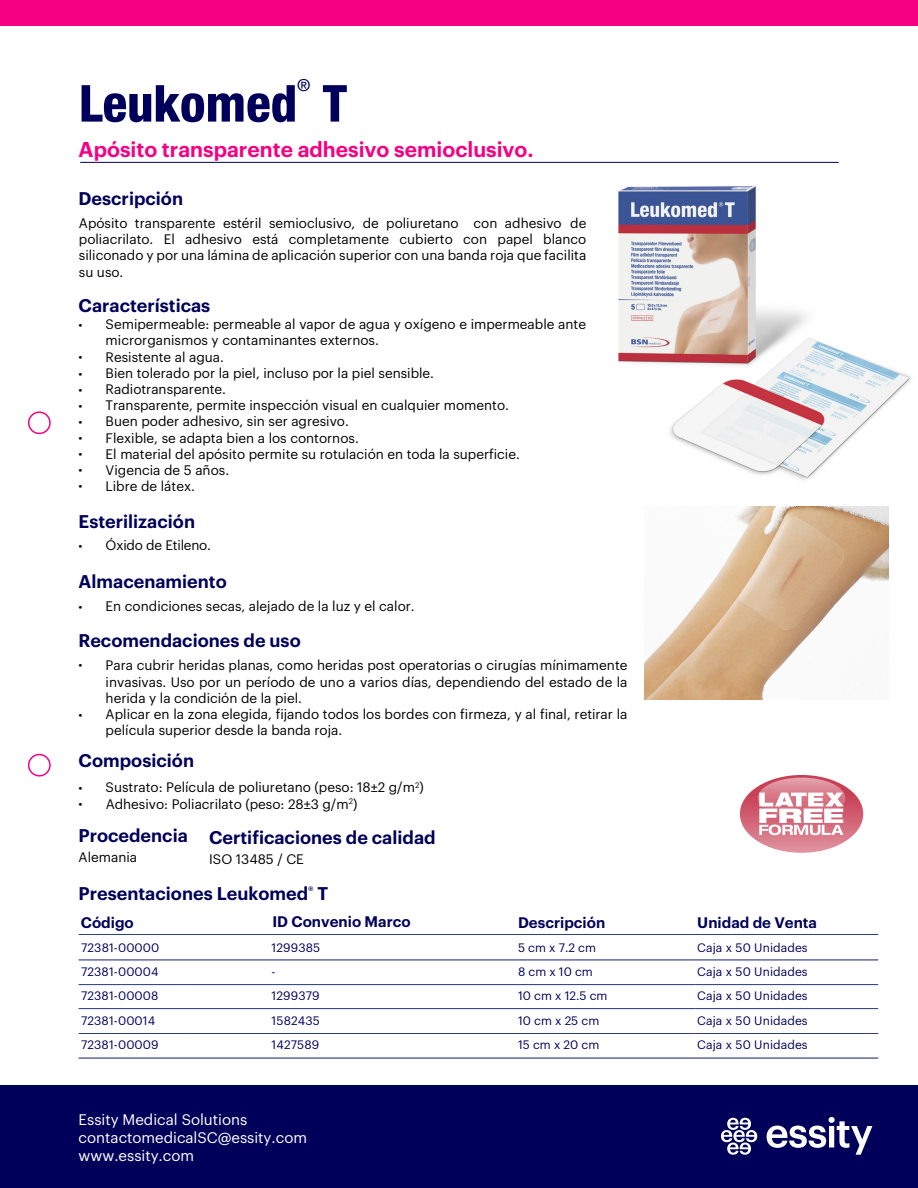
<style>
.page{position:relative;width:918px;height:1188px;background:#fff}
.page>*{position:absolute;margin:0;border:0;box-sizing:border-box;transform-origin:0 0}
.t1{font:800 condensed 51px "Helvetica Neue LT Std";color:#00005a}
.t2{font:600 21px "Graphik";color:#f50082}
.t3{font:600 18px "Graphik";color:#00005a}
.t4{font:500 16.65px "Helvetica Neue LT Std";color:#00005a}
.t5{font:15px/18px "Graphik";color:#fff}
.t6{font:600 15px "Graphik";color:#00005a}
.t7{font:13.5px/16.2px "Graphik";color:#000}
.t8{font:12px "Graphik";letter-spacing:.01em;color:#00005a}
.t9{font:12px/16px "Graphik";color:#000}
.s1{font-size:12px}
</style>
<div class="page">
<img style="left:618px;top:185px;width:293px;height:295px">
<div style="left:0;top:1085px;width:918px;height:103px;background:#00005a"></div>
<div style="left:0;top:0;width:918px;height:25px;background:#f50082"></div>
<svg style="left:740px;top:775px;width:123px;height:78px"></svg>
<hr style="left:80px;top:162px;width:759px;height:1px;background:#00005a">
<svg style="left:721px;top:1118px;width:36px;height:37px"></svg>
<svg style="left:767px;top:1117px;width:105px;height:38px"></svg>
<hr style="left:79px;top:934px;width:106px;height:1px;background:#2e3f83">
<hr style="left:185px;top:934px;width:510px;height:1px;background:#2e3f83">
<hr style="left:695px;top:934px;width:183px;height:1px;background:#2e3f83">
<hr style="left:79px;top:960px;width:106px;height:1px;background:#2e3f83">
<hr style="left:185px;top:960px;width:510px;height:1px;background:#2e3f83">
<hr style="left:695px;top:960px;width:183px;height:1px;background:#2e3f83">
<hr style="left:79px;top:984px;width:106px;height:1px;background:#2e3f83">
<hr style="left:185px;top:984px;width:510px;height:1px;background:#2e3f83">
<hr style="left:695px;top:984px;width:183px;height:1px;background:#2e3f83">
<hr style="left:79px;top:1008px;width:106px;height:1px;background:#2e3f83">
<hr style="left:185px;top:1008px;width:510px;height:1px;background:#2e3f83">
<hr style="left:695px;top:1008px;width:183px;height:1px;background:#2e3f83">
<hr style="left:79px;top:1033px;width:106px;height:1px;background:#2e3f83">
<hr style="left:185px;top:1033px;width:510px;height:1px;background:#2e3f83">
<hr style="left:695px;top:1033px;width:183px;height:1px;background:#2e3f83">
<hr style="left:79px;top:1058px;width:106px;height:1px;background:#2e3f83">
<hr style="left:185px;top:1058px;width:510px;height:1px;background:#2e3f83">
<hr style="left:695px;top:1058px;width:183px;height:1px;background:#2e3f83">
<svg style="left:28px;top:411px;width:23px;height:366px"></svg>
<img style="left:644px;top:506px;width:244px;height:193px">
<p class="t4" style="left:297px;top:75px;width:15px">®</p>
<h1 class="t1" style="left:323px;top:72px;width:26px">T</h1>
<h2 class="t2" style="left:79px;top:133px;width:457px">Apósito transparente adhesivo semioclusivo.</h2>
<h3 class="t3" style="left:79px;top:185px;width:106px">Descripción</h3>
<p class="t7" style="left:79px;top:214px;width:509px;text-align:justify">Apósito transparente estéril semioclusivo, de poliuretano con adhesivo de poliacrilato. El adhesivo está completamente cubierto con papel blanco siliconado y por una lámina de aplicación superior con una banda roja que facilita su uso.</p>
<h3 class="t3" style="left:79px;top:292px;width:133px">Características</h3>
<h1 class="t1" style="left:79px;top:72px;width:220px">Leukomed</h1>
<p class="t9" style="left:79px;top:316px;width:5px">•</p>
<p class="t9" style="left:79px;top:348px;width:5px">• •</p>
<p class="t9" style="left:79px;top:380px;width:5px">•</p>
<p class="t9" style="left:79px;top:396px;width:5px">• •</p>
<p class="t9" style="left:79px;top:428px;width:5px;text-align:justify">• • • •</p>
<p class="t7" style="left:106px;top:315px;width:482px">Semipermeable: permeable al vapor de agua y oxígeno e impermeable ante microrganismos y contaminantes externos.<br>Resistente al agua.<br>Bien tolerado por la piel, incluso por la piel sensible.<br>Radiotransparente.<br>Transparente, permite inspección visual en cualquier momento.<br>Buen poder adhesivo, sin ser agresivo.<br>Flexible, se adapta bien a los contornos.<br>El material del apósito permite su rotulación en toda la superficie.<br>Vigencia de 5 años.<br>Libre de látex.</p>
<h3 class="t3" style="left:79px;top:507px;width:118px">Esterilización</h3>
<p class="t7" style="left:79px;top:536px;width:134px"><span class="s1">•</span> Óxido de Etileno.</p>
<h3 class="t3" style="left:79px;top:568px;width:150px">Almacenamiento</h3>
<p class="t7" style="left:79px;top:596px;width:338px"><span class="s1">•</span> En condiciones secas, alejado de la luz y el calor.</p>
<h3 class="t3" style="left:79px;top:627px;width:224px">Recomendaciones de uso</h3>
<p class="t7" style="left:106px;top:656px;width:523px">Para cubrir heridas planas, como heridas post operatorias o cirugías mínimamente invasivas. Uso por un período de uno a varios días, dependiendo del estado de la herida y la condición de la piel.<br>Aplicar en la zona elegida, fijando todos los bordes con firmeza, y al final, retirar la película superior desde la banda roja.</p>
<p class="t9" style="left:79px;top:656px;width:5px">•</p>
<p class="t9" style="left:79px;top:706px;width:5px">•</p>
<h3 class="t3" style="left:79px;top:747px;width:117px">Composición</h3>
<p class="t9" style="left:79px;top:778px;width:5px">• •</p>
<p class="t7" style="left:106px;top:778px;width:320px">Sustrato: Película de poliuretano (peso: 18±2 g/m<sup>2</sup>)<br>Adhesivo: Poliacrilato (peso: 28±3 g/m<sup>2</sup>)</p>
<h3 class="t3" style="left:79px;top:821px;width:111px">Procedencia</h3>
<p class="t7" style="left:79px;top:848px;width:60px">Alemania</p>
<h3 class="t3" style="left:209px;top:823px;width:228px">Certificaciones de calidad</h3>
<p class="t7" style="left:209px;top:850px;width:96px">ISO 13485 / CE</p>
<h3 class="t3" style="left:79px;top:879px;width:251px">Presentaciones Leukomed<sup>®</sup> T</h3>
<p class="t6" style="left:81px;top:911px;width:55px">Código</p>
<p class="t8" style="left:81px;top:938px;width:80px">72381-00000</p>
<p class="t6" style="left:272px;top:910px;width:140px">ID Convenio Marco</p>
<p class="t8" style="left:272px;top:938px;width:50px">1299385</p>
<p class="t6" style="left:518px;top:911px;width:89px">Descripción</p>
<p class="t8" style="left:518px;top:938px;width:79px">5 cm x 7.2 cm</p>
<p class="t6" style="left:697px;top:911px;width:121px">Unidad de Venta</p>
<p class="t8" style="left:697px;top:938px;width:112px">Caja x 50 Unidades</p>
<p class="t8" style="left:81px;top:963px;width:79px">72381-00004</p>
<p class="t8" style="left:518px;top:963px;width:76px">8 cm x 10 cm</p>
<p class="t8" style="left:697px;top:963px;width:112px">Caja x 50 Unidades</p>
<p class="t8" style="left:81px;top:987px;width:79px">72381-00008</p>
<p class="t8" style="left:272px;top:987px;width:49px">1299379</p>
<p class="t8" style="left:518px;top:987px;width:91px">10 cm x 12.5 cm</p>
<p class="t8" style="left:697px;top:987px;width:112px">Caja x 50 Unidades</p>
<p class="t8" style="left:81px;top:1011px;width:76px">72381-00014</p>
<p class="t8" style="left:272px;top:1011px;width:50px">1582435</p>
<p class="t8" style="left:518px;top:1011px;width:83px">10 cm x 25 cm</p>
<p class="t8" style="left:697px;top:1011px;width:112px">Caja x 50 Unidades</p>
<p class="t8" style="left:81px;top:1036px;width:79px">72381-00009</p>
<p class="t8" style="left:272px;top:1036px;width:49px">1427589</p>
<p class="t8" style="left:518px;top:1036px;width:83px">15 cm x 20 cm</p>
<p class="t8" style="left:697px;top:1036px;width:112px">Caja x 50 Unidades</p>
<p class="t8" style="left:272px;top:963px;width:6px">-</p>
<p class="t5" style="left:79px;top:1109px;width:230px">Essity Medical Solutions contactomedicalSC@essity.com www.essity.com</p>
</div>
